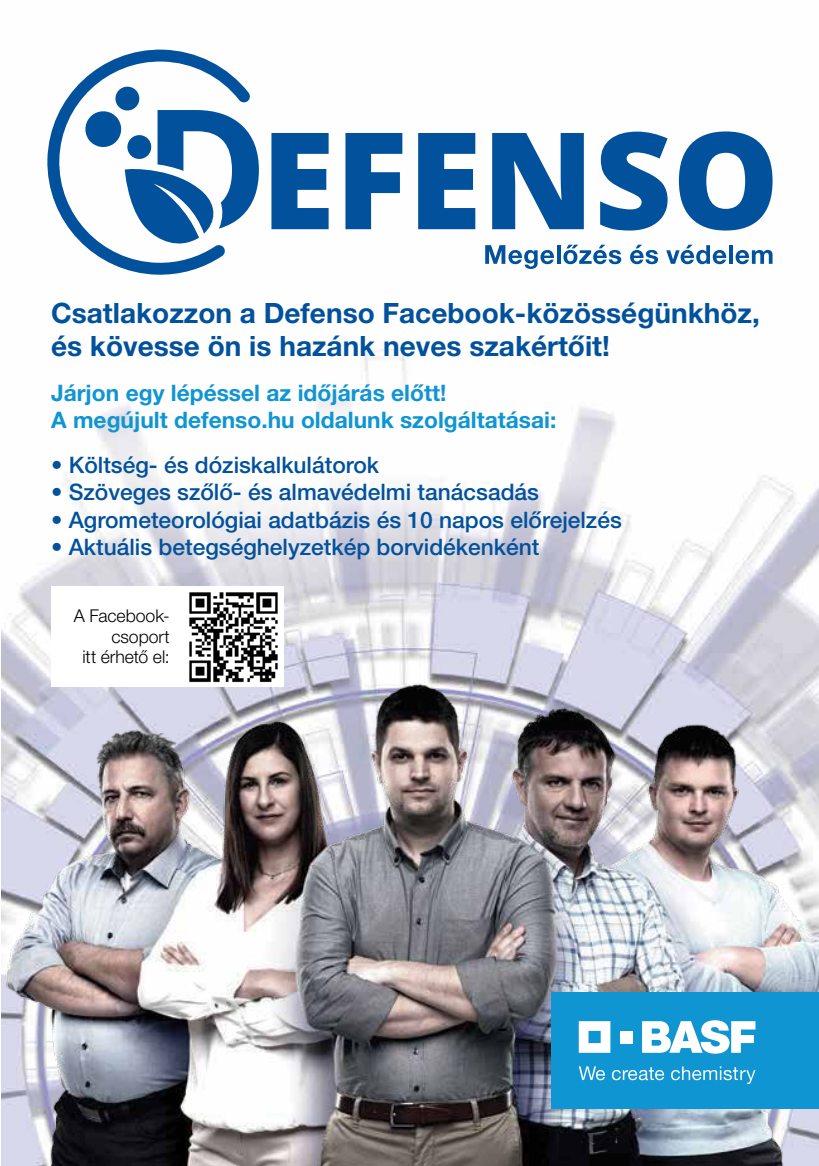
<style>
.page{position:relative;width:819px;height:1166px;background:#fff}
.page>*{position:absolute;margin:0;border:0;box-sizing:border-box;transform-origin:0 0}
.t1{font:700 28px/33.6px "Helvetica Neue LT Pro";color:#01519d}
.t2{font:500 22.75px "Helvetica Neue LT Pro";color:#01519d}
.t3{font:700 22.75px/27.3px "Helvetica Neue LT Pro";color:#1095d3}
.t4{font:300 17.68px/20.7px "Helvetica Neue LT Pro";letter-spacing:-.005em;color:#000;text-align:right}
</style>
<div class="page">
<img style="left:1px;top:131px;width:818px;height:539px">
<img style="left:1px;top:670px;width:818px;height:496px">
<svg style="left:271px;top:133px;width:57px;height:96px"></svg>
<svg style="left:345px;top:133px;width:57px;height:96px"></svg>
<svg style="left:418px;top:133px;width:57px;height:96px"></svg>
<svg style="left:492px;top:133px;width:91px;height:96px"></svg>
<svg style="left:600px;top:132px;width:67px;height:98px"></svg>
<svg style="left:679px;top:131px;width:93px;height:99px"></svg>
<svg style="left:46px;top:49px;width:204px;height:226px"></svg>
<svg style="left:83px;top:85px;width:176px;height:163px"></svg>
<svg style="left:485px;top:245px;width:69px;height:24px"></svg>
<svg style="left:556px;top:245px;width:4px;height:19px"></svg>
<svg style="left:563px;top:245px;width:58px;height:19px"></svg>
<svg style="left:630px;top:245px;width:28px;height:19px"></svg>
<svg style="left:666px;top:245px;width:60px;height:19px"></svg>
<hr style="left:729px;top:245px;width:3px;height:19px;background:#01519d">
<svg style="left:735px;top:250px;width:37px;height:14px"></svg>
<div style="left:551px;top:992px;width:268px;height:117px;background:#1095d3"></div>
<svg style="left:578px;top:1021px;width:32px;height:32px"></svg>
<div style="left:620px;top:1031px;width:12px;height:12px;background:#fff"></div>
<svg style="left:642px;top:1020px;width:113px;height:34px"></svg>
<svg style="left:578px;top:1066px;width:27px;height:14px"></svg>
<svg style="left:612px;top:1067px;width:52px;height:13px"></svg>
<svg style="left:671px;top:1066px;width:84px;height:18px"></svg>
<div style="left:51px;top:586px;width:232px;height:100px;background:#fff"></div>
<img style="left:189px;top:592px;width:89px;height:91px">
<p class="t1" style="left:51px;top:295px;width:710px">Csatlakozzon a Defenso Facebook-közösségünkhöz, és kövesse ön is hazánk neves szakértőit!</p>
<p class="t3" style="left:51px;top:379px;width:507px">Járjon egy lépéssel az időjárás előtt!<br>A megújult defenso.hu oldalunk szolgáltatásai:</p>
<p class="t2" style="left:51px;top:451px;width:329px">• Költség- és dóziskalkulátorok</p>
<p class="t2" style="left:51px;top:479px;width:489px">• Szöveges szőlő- és almavédelmi tanácsadás</p>
<p class="t2" style="left:51px;top:506px;width:572px">• Agrometeorológiai adatbázis és 10 napos előrejelzés</p>
<p class="t2" style="left:51px;top:533px;width:490px">• Aktuális betegséghelyzetkép borvidékenként</p>
<p class="t4" style="left:74px;top:605px;width:97px">A Facebook&shy;csoport<br>itt érhető el:</p>
</div>
